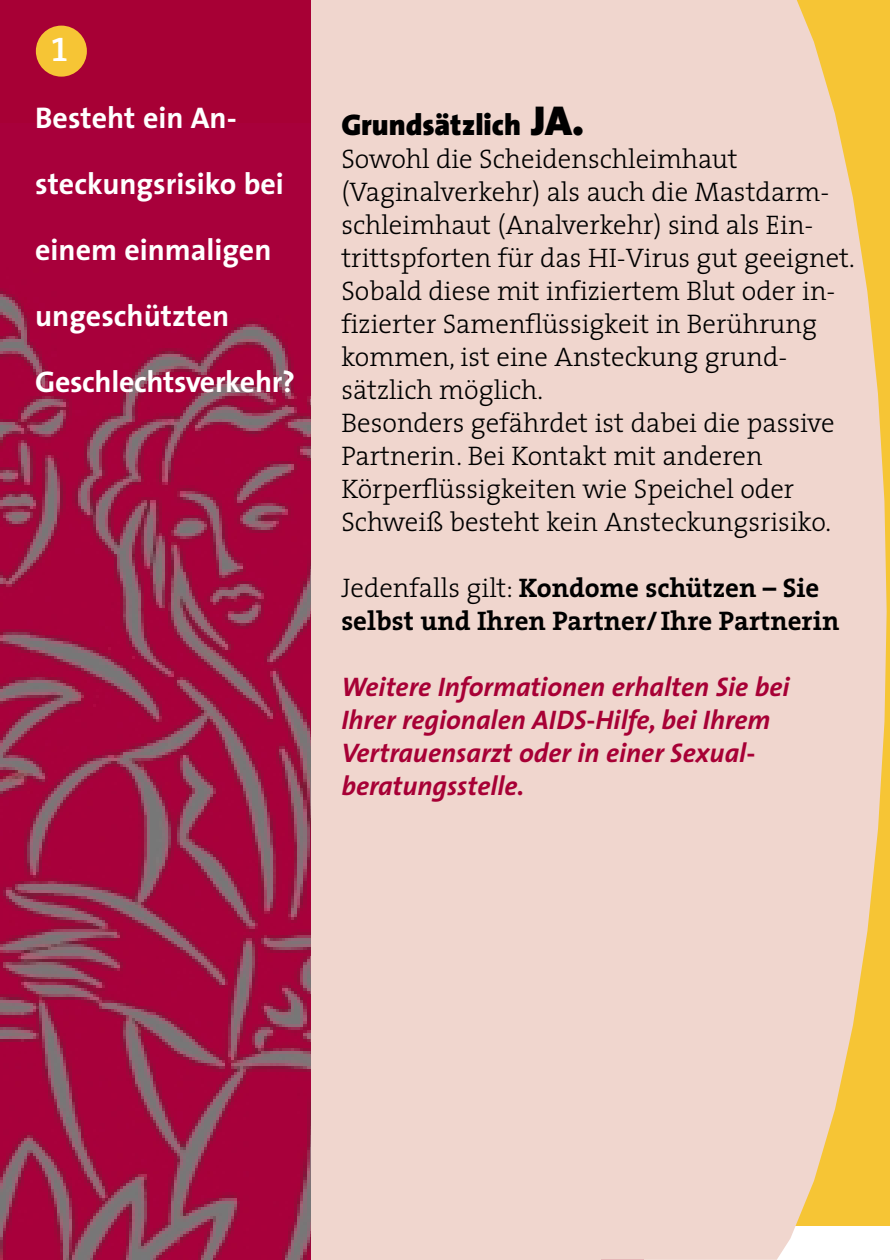
<style>
.page{position:relative;width:891px;height:1260px;background:#fff}
.page>*{position:absolute;margin:0;border:0;box-sizing:border-box;transform-origin:0 0}
.t1{font:45px "The Serif";color:#fff}
.t2{font:700 30px "The Sans";color:#fff}
.t3{font:900 30px "The Sans";color:#000}
.t4{font:300 27px/33px "The Serif";color:#000}
.t5{font:italic 700 27px/33px "The Sans";color:#a70035}
.t6{font:700 27px/33px "The Serif";color:#000}
.s1{font-size:42px}
.s2{font-weight:300}
</style>
<div class="page">
<div style="left:0;top:0;width:643px;height:1260px;background:#a70035"></div>
<img style="left:0;top:123px;width:312px;height:1137px">
<div style="left:312px;top:0;width:289px;height:1260px;background:#f0d6ce"></div>
<svg style="left:601px;top:0;width:286px;height:1260px;background:#f0d4c0"></svg>
<div style="left:36px;top:26px;width:51px;height:51px;background:#f6c535;border-radius:50%"></div>
<h1 class="t1" style="left:51px;top:30px;width:18px">1</h1>
<p class="t2" style="left:35px;top:106px;width:203px">Besteht ein An-</p>
<p class="t2" style="left:35px;top:172px;width:250px">steckungsrisiko bei</p>
<p class="t2" style="left:35px;top:238px;width:238px">einem einmaligen</p>
<p class="t2" style="left:35px;top:304px;width:196px">ungeschützten</p>
<p class="t2" style="left:35px;top:370px;width:261px">Geschlechtsverkehr?</p>
<p class="t3" style="left:341px;top:113px;width:245px">Grundsätzlich <span class="s1">JA.</span></p>
<p class="t4" style="left:341px;top:145px;width:515px">Sowohl die Scheidenschleimhaut (Vaginalverkehr) als auch die Mastdarm&shy;schleimhaut (Analverkehr) sind als Ein&shy;trittspforten für das HI-Virus gut geeignet.<br>Sobald diese mit infiziertem Blut oder in&shy;fizierter Samenflüssigkeit in Berührung kommen, ist eine Ansteckung grund&shy;sätzlich möglich.<br>Besonders gefährdet ist dabei die passive Partnerin. Bei Kontakt mit anderen Körperflüssigkeiten wie Speichel oder Schweiß besteht kein Ansteckungsrisiko.</p>
<p class="t6" style="left:341px;top:574px;width:499px"><span class="s2">Jedenfalls gilt:</span> Kondome schützen – Sie selbst und Ihren Partner/ Ihre Partnerin</p>
<p class="t5" style="left:341px;top:673px;width:450px">Weitere Informationen erhalten Sie bei Ihrer regionalen AIDS-Hilfe, bei Ihrem Vertrauensarzt oder in einer Sexual&shy;beratungsstelle.</p>
</div>
